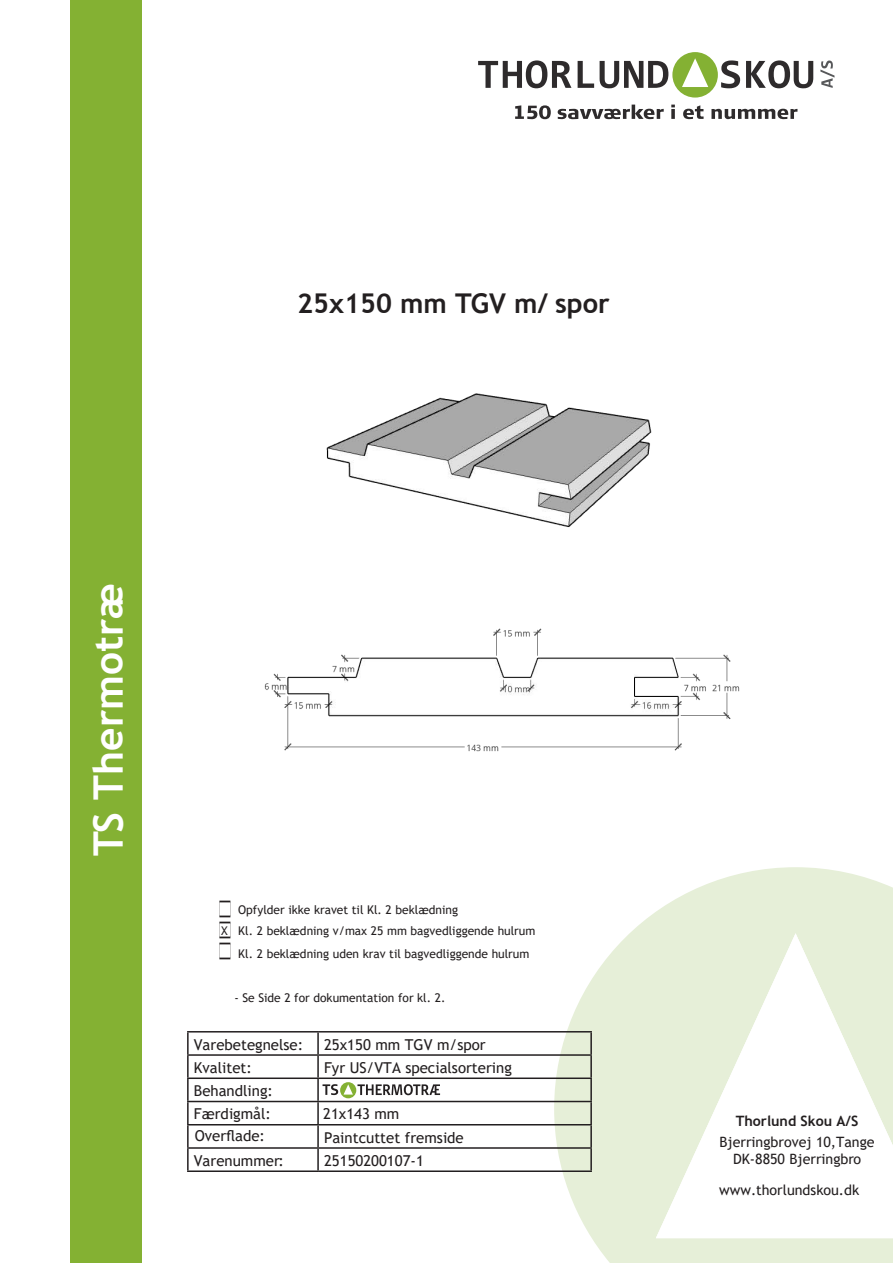
<style>
.page{position:relative;width:893px;height:1263px;background:#fff}
.page>*{position:absolute;margin:0;border:0;box-sizing:border-box;transform-origin:0 0}
.t1{font:700 40.65px "Trebuchet MS";color:#fff}
.t2{font:700 27.15px "Trebuchet MS";color:#231f20}
.t3{font:15px/23.2px "Trebuchet MS";color:#231f20}
.t4{font:14.25px/17.1px "Trebuchet MS";color:#231f20;text-align:center}
.t5{font:700 14.25px "Trebuchet MS";color:#231f20}
.t6{font:12px/22px "Trebuchet MS";color:#231f20}
</style>
<div class="page">
<svg style="left:554px;top:867px;width:339px;height:396px;fill:#e6efd8"></svg>
<svg style="left:656px;top:933px;width:237px;height:305px"></svg>
<div style="left:70px;top:0;width:71px;height:1263px;background:#84b133"></div>
<div style="left:672px;top:52px;width:46px;height:46px;background:#84b133;border-radius:50%"></div>
<svg style="left:478px;top:60px;width:93px;height:28px"></svg>
<svg style="left:578px;top:61px;width:16px;height:27px"></svg>
<svg style="left:600px;top:61px;width:68px;height:27px"></svg>
<svg style="left:721px;top:60px;width:19px;height:28px"></svg>
<svg style="left:746px;top:60px;width:67px;height:28px"></svg>
<svg style="left:820px;top:61px;width:14px;height:27px"></svg>
<svg style="left:682px;top:58px;width:26px;height:29px"></svg>
<svg style="left:515px;top:105px;width:282px;height:14px"></svg>
<hr style="left:187px;top:1031px;width:131px;height:1px;background:#231f20">
<hr style="left:187px;top:1032px;width:2px;height:22px;background:#231f20">
<hr style="left:318px;top:1031px;width:274px;height:1px;background:#231f20">
<hr style="left:317px;top:1032px;width:2px;height:22px;background:#231f20">
<hr style="left:590px;top:1032px;width:2px;height:22px;background:#231f20">
<hr style="left:187px;top:1054px;width:131px;height:2px;background:#231f20">
<hr style="left:187px;top:1056px;width:2px;height:21px;background:#231f20">
<hr style="left:318px;top:1054px;width:274px;height:2px;background:#231f20">
<hr style="left:317px;top:1056px;width:2px;height:21px;background:#231f20">
<hr style="left:590px;top:1056px;width:2px;height:21px;background:#231f20">
<hr style="left:187px;top:1077px;width:131px;height:2px;background:#231f20">
<hr style="left:187px;top:1079px;width:2px;height:22px;background:#231f20">
<hr style="left:318px;top:1077px;width:274px;height:2px;background:#231f20">
<hr style="left:317px;top:1079px;width:2px;height:22px;background:#231f20">
<hr style="left:590px;top:1079px;width:2px;height:22px;background:#231f20">
<hr style="left:187px;top:1101px;width:131px;height:1px;background:#231f20">
<hr style="left:187px;top:1102px;width:2px;height:22px;background:#231f20">
<hr style="left:318px;top:1101px;width:274px;height:1px;background:#231f20">
<hr style="left:317px;top:1102px;width:2px;height:22px;background:#231f20">
<hr style="left:590px;top:1102px;width:2px;height:22px;background:#231f20">
<hr style="left:187px;top:1124px;width:131px;height:1px;background:#231f20">
<hr style="left:187px;top:1125px;width:2px;height:22px;background:#231f20">
<hr style="left:318px;top:1124px;width:274px;height:1px;background:#231f20">
<hr style="left:317px;top:1125px;width:2px;height:22px;background:#231f20">
<hr style="left:590px;top:1125px;width:2px;height:22px;background:#231f20">
<hr style="left:187px;top:1147px;width:131px;height:2px;background:#231f20">
<hr style="left:187px;top:1149px;width:2px;height:21px;background:#231f20">
<hr style="left:318px;top:1147px;width:274px;height:2px;background:#231f20">
<hr style="left:317px;top:1149px;width:2px;height:21px;background:#231f20">
<hr style="left:590px;top:1149px;width:2px;height:21px;background:#231f20">
<hr style="left:187px;top:1170px;width:131px;height:2px;background:#231f20">
<hr style="left:318px;top:1170px;width:274px;height:2px;background:#231f20">
<svg style="left:340px;top:1082px;width:16px;height:16px"></svg>
<svg style="left:323px;top:1084px;width:15px;height:11px"></svg>
<svg style="left:344px;top:1084px;width:96px;height:11px"></svg>
<svg style="left:219px;top:901px;width:12px;height:58px"></svg>
<img style="left:264px;top:628px;width:476px;height:124px">
<img style="left:326px;top:393px;width:326px;height:134px">
<h2 class="t2" style="left:297px;top:287px;width:314px">25x150 mm TGV m/ spor</h2>
<h1 class="t1" style="left:83px;top:856px;width:274px;rotate:-90deg">TS Thermotræ</h1>
<p class="t6" style="left:221px;top:919px;width:8px">X</p>
<p class="t6" style="left:238px;top:898px;width:299px">Opfylder ikke kravet til Kl. 2 beklædning<br>Kl. 2 beklædning v/max 25 mm bagvedliggende hulrum<br>Kl. 2 beklædning uden krav til bagvedliggende hulrum</p>
<p class="t6" style="left:234px;top:986px;width:213px">- Se Side 2 for dokumentation for kl. 2.</p>
<p class="t3" style="left:194px;top:1033px;width:111px">Varebetegnelse:</p>
<p class="t3" style="left:324px;top:1033px;width:163px">25x150 mm TGV m/spor</p>
<p class="t3" style="left:194px;top:1056px;width:60px">Kvalitet:</p>
<p class="t3" style="left:324px;top:1056px;width:189px">Fyr US/VTA specialsortering</p>
<p class="t3" style="left:194px;top:1079px;width:81px">Behandling:<br>Færdigmål:</p>
<p class="t3" style="left:323px;top:1102px;width:78px">21x143 mm</p>
<p class="t3" style="left:195px;top:1124px;width:72px">Overflade:</p>
<p class="t3" style="left:324px;top:1125px;width:141px">Paintcuttet fremside</p>
<p class="t3" style="left:194px;top:1149px;width:92px">Varenummer:</p>
<p class="t3" style="left:324px;top:1149px;width:101px">25150200107-1</p>
<p class="t5" style="left:736px;top:1112px;width:124px">Thorlund Skou A/S</p>
<p class="t4" style="left:719px;top:1133px;width:157px">Bjerringbrovej 10,Tange<br>DK-8850 Bjerringbro</p>
<p class="t4" style="left:719px;top:1181px;width:142px">www.thorlundskou.dk</p>
</div>
